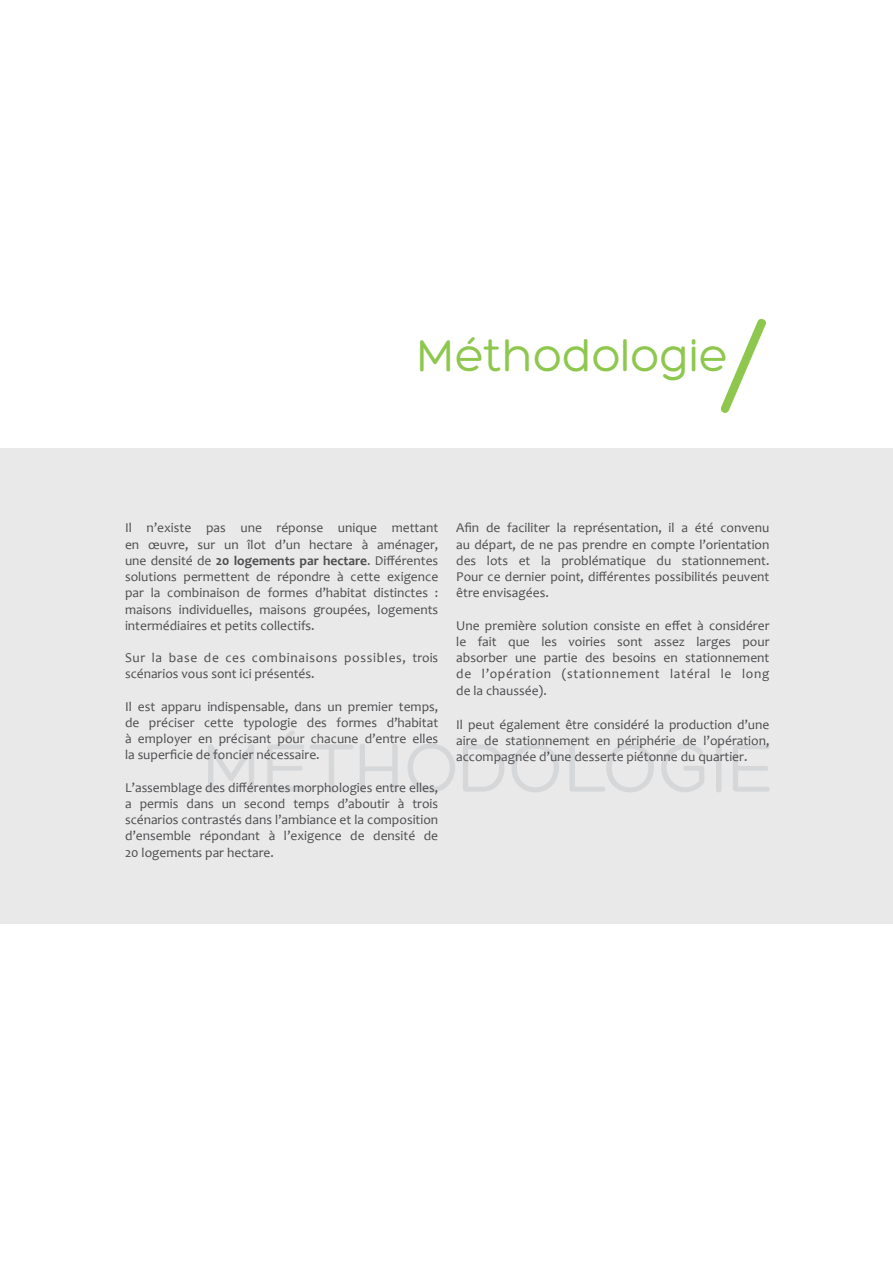
<style>
.page{position:relative;width:893px;height:1263px;background:#fff}
.page>*{position:absolute;margin:0;border:0;box-sizing:border-box;transform-origin:0 0}
.t1{font:48px "Hero";color:#8ec74d}
.t2{font:13.5px/16.2px "Candara";color:#4d4d4f;text-align:justify}
.t3{font:13.5px/16.2px "Candara";letter-spacing:.025em;color:#4d4d4f}
.s1{font-weight:700}
</style>
<div class="page">
<svg style="left:720px;top:319px;width:46px;height:94px"></svg>
<div style="left:0;top:449px;width:893px;height:475px;background:#e9e9ea"></div>
<svg style="left:208px;top:730px;width:562px;height:62px"></svg>
<h1 class="t1" style="left:416px;top:331px;width:314px">Méthodologie</h1>
<p class="t2" style="left:125px;top:520px;width:315px">Il n’existe pas une réponse unique mettant en œuvre, sur un îlot d’un hectare à aménager, une densité de <span class="s1">20 logements par hectare</span>. Différentes solutions permettent de répondre à cette exigence par la combinaison de formes d’habitat distinctes : maisons individuelles, maisons groupées, logements intermédiaires et petits collectifs.</p>
<p class="t3" style="left:125px;top:650px;width:315px">Sur la base de ces combinaisons possibles, trois scénarios vous sont ici présentés.</p>
<p class="t2" style="left:125px;top:698px;width:315px">Il est apparu indispensable, dans un premier temps, de préciser cette typologie des formes d’habitat à employer en précisant pour chacune d’entre elles la superficie de foncier nécessaire.</p>
<p class="t2" style="left:125px;top:779px;width:315px">L’assemblage des différentes morphologies entre elles, a permis dans un second temps d’aboutir à trois scénarios contrastés dans l’ambiance et la composition d’ensemble répondant à l’exigence de densité de 20 logements par hectare.</p>
<p class="t2" style="left:456px;top:520px;width:315px">Afin de faciliter la représentation, il a été convenu au départ, de ne pas prendre en compte l’orientation des lots et la problématique du stationnement.<br>Pour ce dernier point, différentes possibilités peuvent être envisagées.</p>
<p class="t2" style="left:456px;top:617px;width:315px">Une première solution consiste en effet à considérer le fait que les voiries sont assez larges pour absorber une partie des besoins en stationnement de l’opération (stationnement latéral le long de la chaussée).</p>
<p class="t2" style="left:456px;top:716px;width:315px">Il peut également être considéré la production d’une aire de stationnement en périphérie de l’opération, accompagnée d’une desserte piétonne du quartier.</p>
</div>
